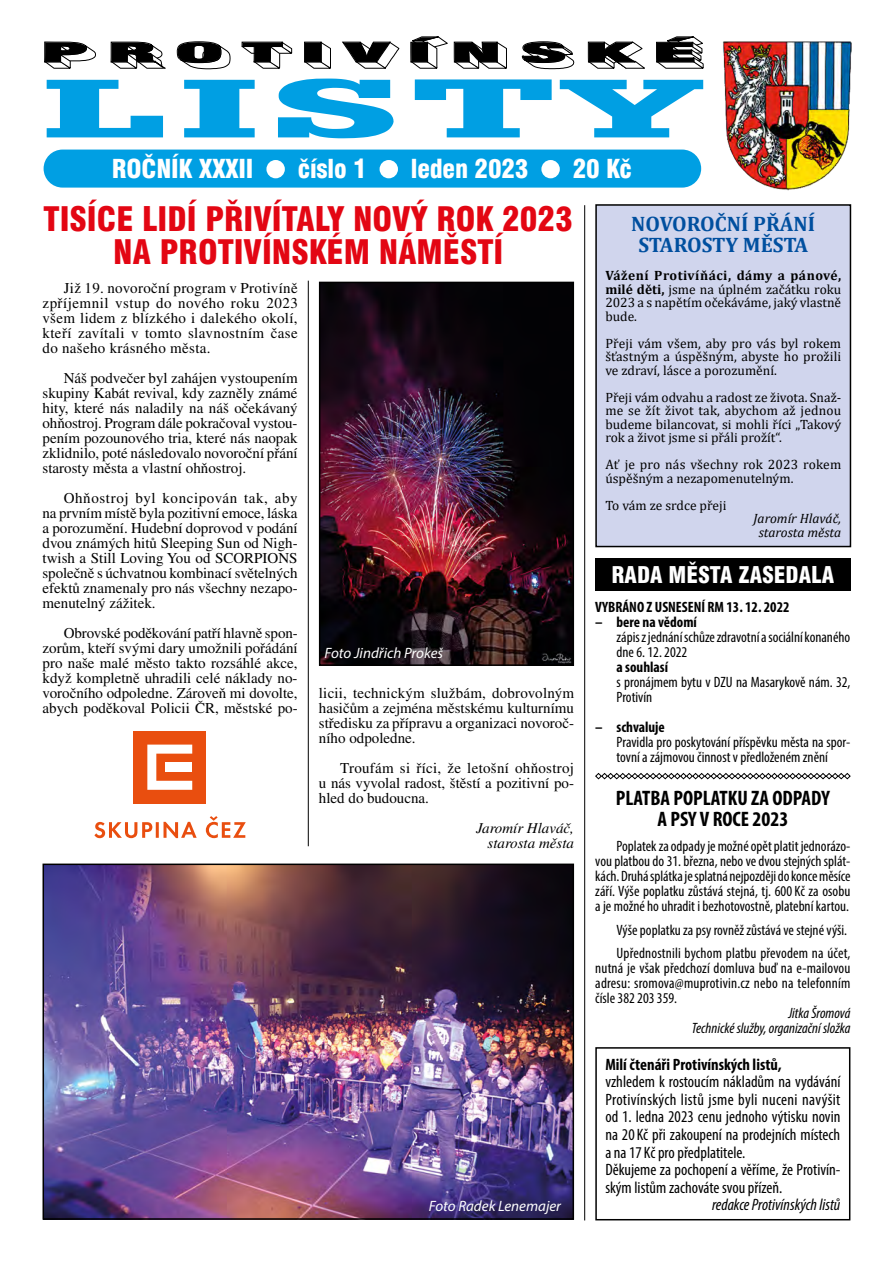
<style>
.page{position:relative;width:893px;height:1263px;background:#fff}
.page>*{position:absolute;margin:0;border:0;box-sizing:border-box;transform-origin:0 0}
.t1{font:900 condensed 33px/33px "Swiss 721 AT";color:#e30613;text-align:center}
.t2{font:900 condensed 25.5px "Swiss 721 AT";letter-spacing:-.01em;color:#fff}
.t3{font:900 condensed 22.5px "Swiss 721 AT";color:#fff}
.t4{font:700 condensed 21px/21px "Myriad Pro";color:#000;text-align:center}
.t5{font:700 21px/21px "Cambria";color:#004f9f;text-align:center}
.t6{font:condensed 16.5px/17.5px "Myriad Pro";color:#000}
.t7{font:700 condensed 16.5px "Myriad Pro";color:#000}
.t8{font:italic condensed 16.5px "Myriad Pro";color:#000}
.t9{font:15px/15px "Times CE";color:#000;text-align:justify}
.t10{font:condensed 15px/15px "Myriad Pro";color:#000}
.t11{font:700 condensed 15px "Myriad Pro";color:#000}
.t12{font:italic condensed 15px/15px "Myriad Pro";color:#000;text-align:right}
.t13{font:italic 15px "Myriad Pro";color:#fff}
.t14{font:italic 15px/15px "Times CE";color:#000;text-align:right}
.t15{font:13.5px/13.5px "Cambria";color:#000;text-align:justify}
.t16{font:italic 13.5px/13.5px "Cambria";color:#000;text-align:center}
.s1{font-weight:700}
</style>
<div class="page">
<div style="left:44px;top:150px;width:657px;height:38px;background:#009fe3;border-radius:19px"></div>
<div style="left:266px;top:160px;width:19px;height:18px;background:#fff;border-radius:50%"></div>
<div style="left:380px;top:160px;width:18px;height:18px;background:#fff;border-radius:50%"></div>
<div style="left:541px;top:160px;width:19px;height:18px;background:#fff;border-radius:50%"></div>
<svg style="left:44px;top:41px;width:52px;height:28px"></svg>
<svg style="left:110px;top:42px;width:56px;height:27px"></svg>
<svg style="left:177px;top:41px;width:116px;height:28px"></svg>
<svg style="left:304px;top:41px;width:27px;height:28px"></svg>
<svg style="left:342px;top:41px;width:58px;height:28px"></svg>
<svg style="left:47px;top:80px;width:116px;height:57px"></svg>
<svg style="left:184px;top:80px;width:71px;height:57px"></svg>
<svg style="left:278px;top:79px;width:116px;height:59px"></svg>
<svg style="left:410px;top:36px;width:294px;height:101px"></svg>
<img style="left:722px;top:41px;width:130px;height:150px">
<div style="left:134px;top:731px;width:72px;height:72px;background:#e94e0f"></div>
<svg style="left:147px;top:745px;width:45px;height:45px"></svg>
<div style="left:165px;top:763px;width:27px;height:9px;background:#fff"></div>
<svg style="left:94px;top:816px;width:152px;height:22px"></svg>
<img style="left:322px;top:285px;width:249px;height:378px">
<div style="left:319px;top:282px;width:255px;height:384px;border:2px solid #000"></div>
<img style="left:46px;top:866px;width:525px;height:351px">
<div style="left:43px;top:863px;width:531px;height:357px;border:2px solid #000"></div>
<div style="left:596px;top:205px;width:254px;height:341px;background:#d0d5ed"></div>
<div style="left:595px;top:204px;width:256px;height:343px;border:2px solid #000"></div>
<div style="left:595px;top:558px;width:255px;height:32px;background:#000"></div>
<div style="left:595px;top:1047px;width:255px;height:173px;border:2px solid #000"></div>
<svg style="left:595px;top:773px;width:256px;height:6px"></svg>
<hr style="left:584px;top:205px;width:1px;height:1015px;background:#000">
<hr style="left:308px;top:281px;width:1px;height:565px;background:#000">
<h2 class="t2" style="left:112px;top:154px;width:143px">ROČNÍK XXXII</h2>
<h2 class="t2" style="left:298px;top:154px;width:70px">číslo 1</h2>
<h2 class="t2" style="left:411px;top:154px;width:119px">leden 2023</h2>
<h2 class="t2" style="left:573px;top:154px;width:61px">20 Kč</h2>
<h1 class="t1" style="left:44px;top:202px;width:531px">TISÍCE LIDÍ PŘIVÍTALY NOVÝ ROK 2023<br>NA PROTIVÍNSKÉM NÁMĚSTÍ</h1>
<p class="t9" style="left:43px;top:280px;width:257px;text-indent:21px">Již 19. novoroční program v Protivíně zpříjemnil vstup do nového roku 2023 všem lidem z blízkého i dalekého okolí, kteří zavítali v tomto slavnostním čase do našeho krásného města.</p>
<p class="t9" style="left:43px;top:370px;width:257px;text-indent:21px">Náš podvečer byl zahájen vystoupením skupiny Kabát revival, kdy zazněly známé hity, které nás naladily na náš očekávaný ohňostroj. Program dále pokračoval vystou&shy;pením pozounového tria, které nás naopak zklidnilo, poté následovalo novoroční přání starosty města a vlastní ohňostroj.</p>
<p class="t9" style="left:43px;top:490px;width:257px;text-indent:21px">Ohňostroj byl koncipován tak, aby na prvním místě byla pozitivní emoce, láska a porozumění. Hudební doprovod v podání dvou známých hitů Sleeping Sun od Nigh&shy;twish a Still Loving You od SCORPIONS společně s úchvatnou kombinací světelných efektů znamenaly pro nás všechny nezapo&shy;menutelný zážitek.</p>
<p class="t9" style="left:43px;top:625px;width:257px;text-indent:21px">Obrovské poděkování patří hlavně spon&shy;zorům, kteří svými dary umožnili pořádání pro naše malé město takto rozsáhlé akce, když kompletně uhradili celé náklady no&shy;voročního odpoledne. Zároveň mi dovolte, abych poděkoval Policii ČR, městské po-</p>
<h3 class="t5" style="left:631px;top:212px;width:185px">NOVOROČNÍ PŘÁNÍ<br>STAROSTY MĚSTA</h3>
<p class="t15" style="left:605px;top:269px;width:237px"><span class="s1">Vážení Protivíňáci, dámy a pánové, milé děti,</span> jsme na úplném začátku roku 2023 a s napětím očekáváme, jaký vlastně bude.</p>
<p class="t15" style="left:605px;top:336px;width:237px">Přeji vám všem, aby pro vás byl rokem šťastným a úspěšným, abyste ho prožili ve zdraví, lásce a porozumění.</p>
<p class="t15" style="left:605px;top:390px;width:237px">Přeji vám odvahu a radost ze života. Snaž&shy;me se žít život tak, abychom až jednou budeme bilancovat, si mohli říci „Takový rok a život jsme si přáli prožít“.</p>
<p class="t15" style="left:605px;top:458px;width:237px">Ať je pro nás všechny rok 2023 rokem úspěšným a nezapomenutelným.</p>
<p class="t15" style="left:605px;top:498px;width:123px">To vám ze srdce přeji</p>
<p class="t16" style="left:753px;top:511px;width:89px">Jaromír Hlaváč, starosta města</p>
<h3 class="t3" style="left:611px;top:561px;width:224px">RADA MĚSTA ZASEDALA</h3>
<p class="t11" style="left:595px;top:598px;width:196px">VYBRÁNO Z USNESENÍ RM 13. 12. 2022</p>
<p class="t11" style="left:595px;top:613px;width:103px">– bere na vědomí</p>
<p class="t10" style="left:617px;top:629px;width:235px">zápis z jednání schůze zdravotní a sociální konaného dne 6. 12. 2022</p>
<p class="t11" style="left:617px;top:658px;width:53px">a souhlasí</p>
<p class="t10" style="left:617px;top:674px;width:235px">s pronájmem bytu v DZU na Masarykově nám. 32,<br>Protivín</p>
<p class="t11" style="left:595px;top:718px;width:71px">– schvaluje</p>
<p class="t10" style="left:617px;top:734px;width:235px">Pravidla pro poskytování příspěvku města na spor&shy;tovní a zájmovou činnost v předloženém znění</p>
<p class="t13" style="left:325px;top:644px;width:120px">Foto Jindřich Prokeš</p>
<p class="t9" style="left:319px;top:686px;width:257px">licii, technickým službám, dobrovolným hasičům a zejména městskému kulturnímu středisku za přípravu a organizaci novoroč&shy;ního odpoledne.</p>
<p class="t9" style="left:319px;top:761px;width:257px;text-indent:21px">Troufám si říci, že letošní ohňostroj u nás vyvolal radost, štěstí a pozitivní po&shy;hled do budoucna.</p>
<p class="t14" style="left:476px;top:821px;width:99px">Jaromír Hlaváč, starosta města</p>
<h3 class="t4" style="left:616px;top:787px;width:216px">PLATBA POPLATKU ZA ODPADY<br>A PSY V ROCE 2023</h3>
<p class="t10" style="left:595px;top:838px;width:257px;text-align:justify;text-indent:21px">Poplatek za odpady je možné opět platit jednorázo&shy;vou platbou do 31. března, nebo ve dvou stejných splát&shy;kách. Druhá splátka je splatná nejpozději do konce měsíce září. Výše poplatku zůstává stejná, tj. 600 Kč za osobu a je možné ho uhradit i bezhotovostně, platební kartou.</p>
<p class="t10" style="left:617px;top:918px;width:235px;line-height:23.5px">Výše poplatku za psy rovněž zůstává ve stejné výši.<br>Upřednostnili bychom platbu převodem na účet,</p>
<p class="t10" style="left:595px;top:960px;width:257px;text-align:justify">nutná je však předchozí domluva buď na e-mailovou adresu: sromova@muprotivin.cz nebo na telefonním čísle 382 203 359.</p>
<p class="t12" style="left:692px;top:1005px;width:160px">Jitka Šromová<br>Technické služby, organizační složka</p>
<p class="t7" style="left:605px;top:1054px;width:178px">Milí čtenáři Protivínských listů,</p>
<p class="t6" style="left:605px;top:1073px;width:237px">vzhledem k rostoucím nákladům na vydávání Protivínských listů jsme byli nuceni navýšit od 1. ledna 2023 cenu jednoho výtisku novin na 20 Kč při zakoupení na prodejních místech a na 17 Kč pro předplatitele.<br>Děkujeme za pochopení a věříme, že Protivín&shy;ským listům zachováte svou přízeň.</p>
<p class="t8" style="left:712px;top:1195px;width:130px">redakce Protivínských listů</p>
<p class="t13" style="left:429px;top:1197px;width:134px">Foto Radek Lenemajer</p>
</div>
